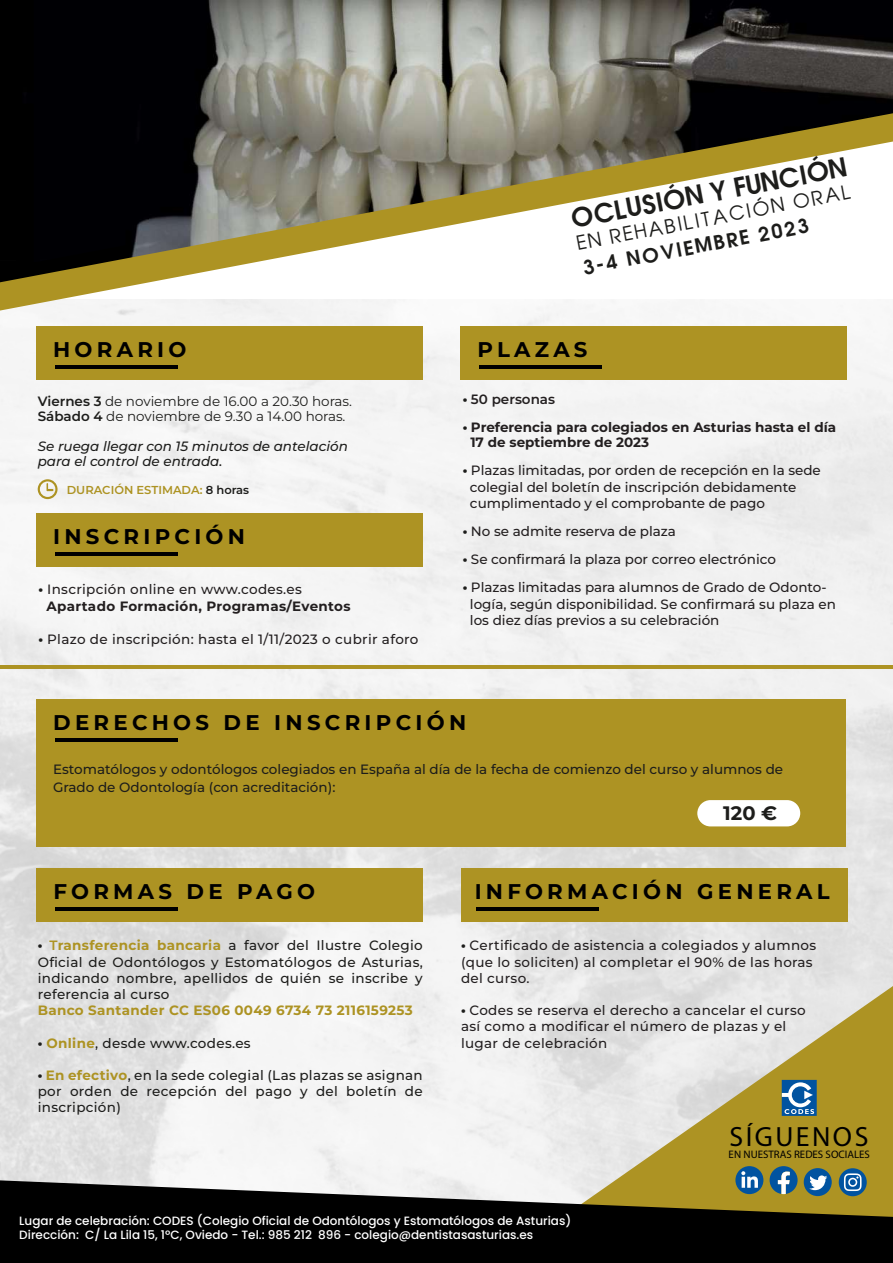
<style>
.page{position:relative;width:893px;height:1263px;background:#fff}
.page>*{position:absolute;margin:0;border:0;box-sizing:border-box;transform-origin:0 0}
.t1{font:27.9px "Myriad Pro";letter-spacing:.09em;color:#000}
.t2{font:700 24px "Avant Garde";color:#1d1d1b}
.t3{font:700 21.3px "Montserrat";letter-spacing:.2em;color:#000}
.t4{font:700 19.5px "Montserrat";color:#1d1d1b}
.t5{font:18px "Avant Garde";color:#1d1d1b}
.t6{font:700 18px "Avant Garde";color:#1d1d1b}
.t7{font:500 13.5px/16.2px "Montserrat";color:#1d1d1b;text-align:justify}
.t8{font:500 13.5px/28.2px "Montserrat";color:#231f20}
.t9{font:500 13.5px/16.2px "Montserrat";letter-spacing:.025em;color:#231f20}
.t10{font:13.5px/15px "Montserrat";color:#1d1d1b}
.t11{font:700 13.5px/16.5px "Montserrat";letter-spacing:.025em;color:#231f20}
.t12{font:italic 500 13.5px/15px "Montserrat";color:#1d1d1b}
.t13{font:700 13.5px/28.2px "Montserrat";color:#231f20}
.t14{font:700 13.5px "Montserrat";letter-spacing:.025em;color:#ad9323}
.t15{font:500 13.5px "Montserrat";letter-spacing:.025em;color:#1d1d1b}
.t16{font:500 12px/14.4px "Poppins";color:#fff}
.t17{font:600 11.55px "Montserrat";color:#ad9323}
.t18{font:10.95px "Myriad Pro";color:#000}
.s1{font-weight:600}
.s2{color:#1d1d1b}
.s3{font-weight:900;color:#1d1d1b}
.s4{font-weight:500}
.s5{font-weight:700}
.s6{font-weight:900}
.s7{font-weight:600;color:#ad9323}
.s8{font-weight:700;color:#ad9323}
</style>
<div class="page">
<img style="left:0;top:312px;width:893px;height:868px">
<svg style="left:38px;top:479px;width:20px;height:20px"></svg>
<svg style="left:502px;top:882px;width:391px;height:298px;background:#d7d1b5"></svg>
<svg style="left:0;top:1180px;width:893px;height:83px;background:#2b281c"></svg>
<img style="left:0;top:0;width:893px;height:112px">
<svg style="left:0;top:112px;width:893px;height:200px"></svg>
<div style="left:37px;top:326px;width:386px;height:53px;background:#ad9323"></div>
<hr style="left:0;top:665px;width:893px;height:4px;background:#ad9323">
<hr style="left:55px;top:365px;width:122px;height:3px;background:#000">
<div style="left:37px;top:699px;width:809px;height:148px;background:#ad9323"></div>
<hr style="left:55px;top:738px;width:122px;height:4px;background:#000">
<div style="left:37px;top:513px;width:386px;height:54px;background:#ad9323"></div>
<hr style="left:55px;top:552px;width:122px;height:4px;background:#000">
<div style="left:461px;top:326px;width:386px;height:53px;background:#ad9323"></div>
<hr style="left:479px;top:365px;width:122px;height:3px;background:#000">
<div style="left:697px;top:800px;width:103px;height:26px;background:#fff;border-radius:13px"></div>
<div style="left:37px;top:868px;width:386px;height:53px;background:#ad9323"></div>
<hr style="left:55px;top:907px;width:123px;height:3px;background:#000">
<div style="left:461px;top:868px;width:386px;height:53px;background:#ad9323"></div>
<hr style="left:476px;top:907px;width:123px;height:3px;background:#000">
<div style="left:782px;top:1080px;width:35px;height:36px;background:#0153a0"></div>
<svg style="left:782px;top:1082px;width:32px;height:32px"></svg>
<div style="left:839px;top:1168px;width:28px;height:28px;background:#0153a0;border-radius:50%"></div>
<svg style="left:844px;top:1173px;width:17px;height:18px"></svg>
<div style="left:804px;top:1168px;width:28px;height:28px;background:#0153a0;border-radius:50%"></div>
<svg style="left:809px;top:1175px;width:18px;height:15px"></svg>
<div style="left:735px;top:1166px;width:28px;height:28px;background:#0153a0;border-radius:50%"></div>
<svg style="left:741px;top:1171px;width:17px;height:17px"></svg>
<svg style="left:770px;top:1166px;width:28px;height:28px"></svg>
<h3 class="t3" style="left:53px;top:335px;width:135px">HORARIO</h3>
<p class="t10" style="left:38px;top:393px;width:316px"><span class="s1">Viernes 3</span> de noviembre de 16.00 a 20.30 horas.<br><span class="s1">Sábado 4</span> de noviembre de 9.30 a 14.00 horas.</p>
<p class="t12" style="left:38px;top:438px;width:312px">Se ruega llegar con 15 minutos de antelación para el control de entrada.</p>
<p class="t17" style="left:67px;top:482px;width:184px">DURACIÓN ESTIMADA: <span class="s2">8 horas</span></p>
<h3 class="t3" style="left:53px;top:523px;width:193px">INSCRIPCIÓN</h3>
<p class="t11" style="left:47px;top:581px;width:306px;text-indent:-8px"><span class="s3">·</span> <span class="s4">Inscripción online en www.codes.es<br></span>Apartado Formación, Programas/Eventos</p>
<p class="t9" style="left:39px;top:631px;width:381px"><span class="s3">·</span> Plazo de inscripción: hasta el 1/11/2023 o cubrir aforo</p>
<h2 class="t2" style="left:568px;top:203px;width:282px;rotate:-11deg">OCLUSIÓN Y FUNCIÓN</h2>
<h3 class="t5" style="left:575px;top:233px;width:280px;rotate:-11deg">EN REHABILITACIÓN ORAL</h3>
<h3 class="t6" style="left:581px;top:256px;width:231px;rotate:-11deg">3-4 NOVIEMBRE 2023</h3>
<h3 class="t3" style="left:477px;top:335px;width:112px">PLAZAS</h3>
<p class="t13" style="left:463px;top:385px;width:375px"><span class="s3">·</span> <span class="s1">50 personas<br></span><span class="s3">·</span> Preferencia para colegiados en Asturias hasta el día</p>
<p class="t8" style="left:463px;top:428px;width:360px;text-indent:8px"><span class="s5">17 de septiembre de 2023<br></span><span class="s3">·</span> Plazas limitadas, por orden de recepción en la sede</p>
<p class="t8" style="left:470px;top:478px;width:328px;line-height:16.2px">colegial del boletín de inscripción debidamente cumplimentado y el comprobante de pago</p>
<p class="t8" style="left:463px;top:517px;width:366px"><span class="s3">·</span> No se admite reserva de plaza<br><span class="s3">·</span> Se confirmará la plaza por correo electrónico<br><span class="s3">·</span> Plazas limitadas para alumnos de Grado de Odonto-</p>
<p class="t8" style="left:470px;top:595px;width:368px;line-height:16.2px">logía, según disponibilidad. Se confirmará su plaza en los diez días previos a su celebración</p>
<h3 class="t3" style="left:53px;top:708px;width:414px">DERECHOS DE INSCRIPCIÓN</h3>
<p class="t7" style="left:53px;top:760px;width:731px;line-height:18px">Estomatólogos y odontólogos colegiados en España al día de la fecha de comienzo del curso y alumnos de<br>Grado de Odontología (con acreditación):</p>
<h3 class="t4" style="left:723px;top:800px;width:55px">120 €</h3>
<h3 class="t3" style="left:53px;top:877px;width:263px">FORMAS DE PAGO</h3>
<p class="t7" style="left:38px;top:937px;width:387px"><span class="s6">·</span> <span class="s7">T</span><span class="s8">ransferencia bancaria</span> a favor del Ilustre Colegio Oficial de Odontólogos y Estomatólogos de Asturias, indicando nombre, apellidos de quién se inscribe y referencia al curso</p>
<p class="t14" style="left:38px;top:1001px;width:377px">Banco Santander CC ES06 0049 6734 73 2116159253</p>
<p class="t15" style="left:38px;top:1034px;width:215px"><span class="s6">·</span> <span class="s8">Online</span>, desde www.codes.es</p>
<p class="t7" style="left:38px;top:1067px;width:387px"><span class="s6">·</span> <span class="s8">En efectivo</span>, en la sede colegial (Las plazas se asignan por orden de recepción del pago y del boletín de inscripción)</p>
<h3 class="t3" style="left:475px;top:877px;width:356px">INFORMACIÓN GENERAL</h3>
<p class="t9" style="left:461px;top:937px;width:357px"><span class="s3">·</span> Certificado de asistencia a colegiados y alumnos (que lo soliciten) al completar el 90% de las horas del curso.</p>
<p class="t9" style="left:461px;top:1002px;width:346px"><span class="s3">·</span> Codes se reserva el derecho a cancelar el curso así como a modificar el número de plazas y el lugar de celebración</p>
<h1 class="t1" style="left:729px;top:1119px;width:140px">SÍGUENOS</h1>
<p class="t18" style="left:729px;top:1148px;width:143px">EN NUESTRAS REDES SOCIALES</p>
<p class="t16" style="left:19px;top:1213px;width:554px">Lugar de celebración: CODES (Colegio Oficial de Odontólogos y Estomatólogos de Asturias)<br>Dirección: C/ La Lila 15, 1ºC, Oviedo - Tel.: 985 212 896 - colegio@dentistasasturias.es</p>
</div>
